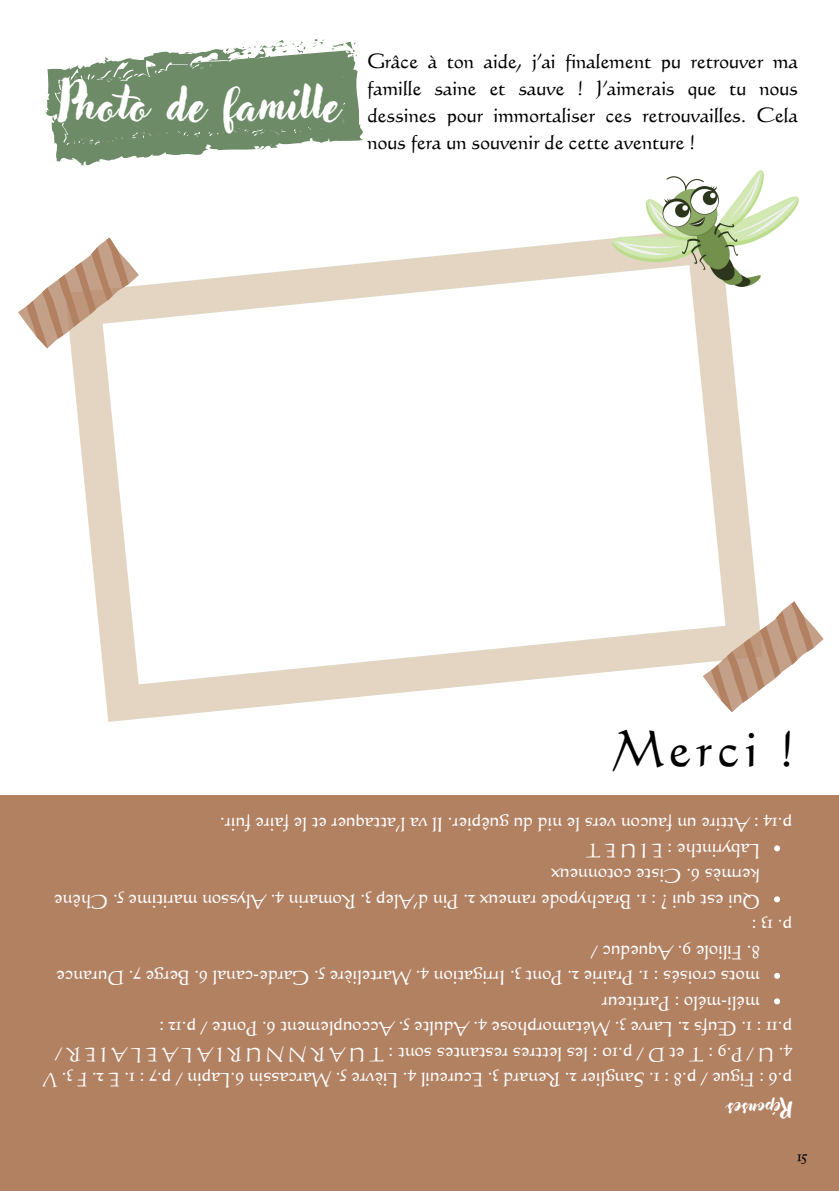
<style>
.page{position:relative;width:839px;height:1191px;background:#fff}
.page>*{position:absolute;margin:0;border:0;box-sizing:border-box;transform-origin:0 0}
.t1{font:49.4px "Codex Com";letter-spacing:.115em;color:#000}
.t2{font:46px "Adlery Pro";letter-spacing:.025em;color:#fff}
.t3{font:20px/27px "Codex Com";color:#000;text-align:justify}
.t4{font:19.2px "Adlery Pro";color:#fff}
.t5{font:19px/25.6px "Codex Com";color:#fff}
.t6{font:16px "Codex Com";color:#000}
</style>
<div class="page">
<div style="left:0;top:796px;width:838px;height:395px;background:#b28162"></div>
<svg style="left:45px;top:68px;width:318px;height:98px"></svg>
<svg style="left:54px;top:39px;width:303px;height:121px"></svg>
<svg style="left:71px;top:238px;width:686px;height:484px"></svg>
<svg style="left:18px;top:237px;width:127px;height:114px"></svg>
<svg style="left:696px;top:599px;width:128px;height:116px"></svg>
<img style="left:612px;top:171px;width:186px;height:115px">
<svg style="left:774px;top:998px;width:6px;height:6px"></svg>
<svg style="left:774px;top:973px;width:6px;height:6px"></svg>
<svg style="left:774px;top:896px;width:6px;height:6px"></svg>
<svg style="left:774px;top:845px;width:6px;height:6px"></svg>
<p class="t2" style="left:58px;top:83px;width:283px">Photo de famille</p>
<h1 class="t3" style="left:367px;top:47px;width:432px">Grâce à ton aide, j’ai finalement pu retrouver ma famille saine et sauve ! J’aimerais que tu nous dessines pour immortaliser ces retrouvailles. Cela nous fera un souvenir de cette aventure !</h1>
<p class="t1" style="left:614px;top:719px;width:182px">Merci !</p>
<p class="t5" style="left:792px;top:838px;width:573px;rotate:-180deg">41 .p A: er i tt nu nocua f srev el din ud avl I. reipêug tereuqatta’ l el er iaf . r iuf</p>
<p class="t5" style="left:759px;top:863px;width:175px;rotate:-180deg">ehtn i r ybaL E: UI E T</p>
<p class="t5" style="left:759px;top:914px;width:707px;rotate:-180deg">Q t sei u edopyhca rB. 1 : ?i uq ma r xue n i P. 2 A’ d pe l R. 3 mo n i r a A. 4 nossy l m mi t i r a e C. 5 enêh mr ek sè C. 6 et s i xuennot oc</p>
<p class="t5" style="left:792px;top:940px;width:42px;rotate:-180deg">:3 1.p</p>
<p class="t5" style="left:759px;top:991px;width:705px;rotate:-180deg">m s t o sés i o r c e i r i a rP. 1 : t noP. 2 no i t ag i r r I . 3 M. 4 e r è i l e t r a G. 5 eg r eB. 6l anac - edr a D. 7 ecna r u e l o i l i F. 8 A. 9 cudeuq /</p>
<p class="t5" style="left:759px;top:1016px;width:159px;rotate:-180deg">m m- i lé olé ruet i traP:</p>
<h1 class="t5" style="left:792px;top:1093px;width:750px;rotate:-180deg">6 . p eug i F: 8 . p/ R. 2r e i l gnaS. 1 : d r ane e r vè i L. 4l i ue r ucE. 3 M. 5 n i ssac r a n i paL . 6 7 . p/ E. 1 : F. 2 V. 3<br>U. 4 9.P/ T: te D 01 . p/ se l : ser t te l setnatser tnos T: U A R N N U R AI L A E L A EI R /<br>Œ. 1 : 1 1 . p s f u ev r aL. 2 M. 3 ma t é esohp r o A. 4 e t l ud A. 5 me l puocc t ne e t noP. 6 2 1 . p/ :</h1>
<p class="t4" style="left:792px;top:1118px;width:67px;rotate:-180deg">R sesnopé</p>
<p class="t6" style="left:797px;top:1146px;width:11px">15</p>
</div>
